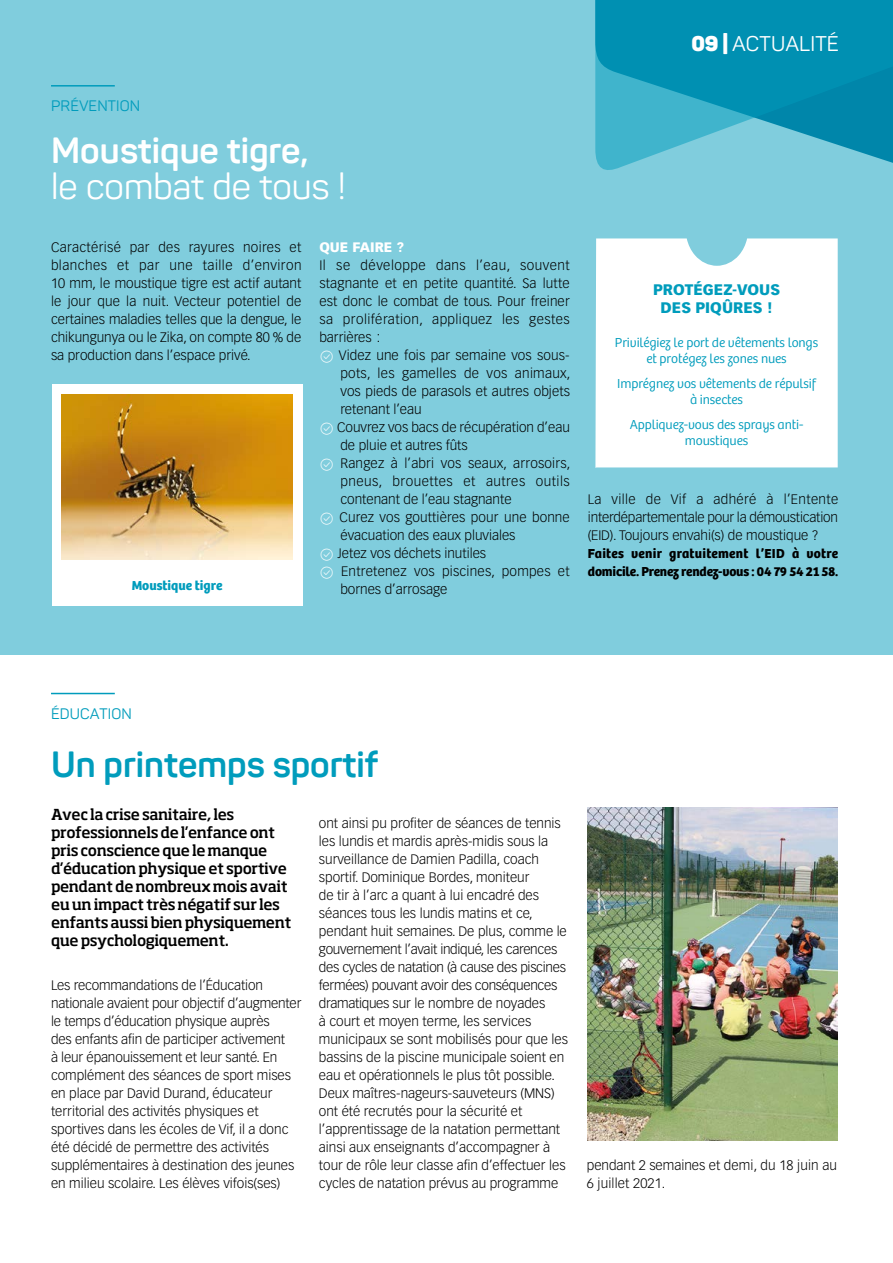
<style>
.page{position:relative;width:893px;height:1263px;background:#fff}
.page>*{position:absolute;margin:0;border:0;box-sizing:border-box;transform-origin:0 0}
.t1{font:700 36px "Panton";color:#009cbc}
.t2{font:700 36px "Panton";color:#fff}
.t3{font:36px "Panton";color:#fff}
.t4{font:21px "Panton";letter-spacing:.01em;color:#fff}
.t5{font:500 15px/18px "Soho Std";letter-spacing:-.03em;color:#000}
.t6{font:900 15px/18px "Vectora LT Std";color:#009cbc;text-align:center}
.t7{font:15px "Panton";letter-spacing:.01em;color:#009cbc}
.t8{font:300 13.5px/18px "Vectora LT Std";color:#000}
.t9{font:300 13.5px/16.2px "Bree";letter-spacing:-.01em;color:#009cbc;text-align:center}
.t10{font:700 13.5px/18px "Bree";letter-spacing:-.01em;color:#000}
.t11{font:300 13.5px "Vectora LT Std";letter-spacing:.02em;color:#000}
.t12{font:300 13.5px "Vectora LT Std";letter-spacing:.035em;color:#000}
.t13{font:300 13.5px "Vectora LT Std";letter-spacing:.03em;color:#000}
.t14{font:700 13.5px "Bree";color:#009cbc}
.t15{font:900 13.5px "Vectora LT Std";color:#fff}
.s1{font-family:"Panton Icons C";font-weight:700;color:#fff}
.s2{font-weight:900}
</style>
<div class="page">
<div style="left:0;top:0;width:893px;height:655px;background:#80cddd"></div>
<svg style="left:595px;top:0;width:298px;height:170px;fill:#0090b2"></svg>
<hr style="left:51px;top:85px;width:64px;height:2px;background:#009cbc">
<hr style="left:51px;top:693px;width:64px;height:1px;background:#009cbc">
<img style="left:587px;top:808px;width:251px;height:332px">
<div style="left:52px;top:564px;width:250px;height:42px;background:#fff"></div>
<div style="left:52px;top:384px;width:250px;height:185px;background:#fff"></div>
<img style="left:62px;top:394px;width:230px;height:166px">
<div style="left:595px;top:238px;width:243px;height:229px;background:#fff"></div>
<p class="t7" style="left:51px;top:97px;width:91px">PRÉVENTION</p>
<h1 class="t2" style="left:51px;top:128px;width:259px">Moustique tigre,</h1>
<h1 class="t3" style="left:51px;top:165px;width:296px">le combat de tous !</h1>
<p class="t8" style="left:51px;top:238px;width:252px;text-align:justify">Caractérisé par des rayures noires et blanches et par une taille d’environ 10 mm, le moustique tigre est actif autant le jour que la nuit. Vecteur potentiel de certaines maladies telles que la dengue, le chikungunya ou le Zika, on compte 80 % de sa production dans l’espace privé.</p>
<p class="t15" style="left:319px;top:239px;width:86px">QUE FAIRE ?</p>
<p class="t12" style="left:319px;top:257px;width:252px">Il se développe dans l’eau, souvent</p>
<p class="t8" style="left:319px;top:274px;width:252px">stagnante et en petite quantité. Sa lutte</p>
<p class="t8" style="left:319px;top:292px;width:252px">est donc le combat de tous. Pour freiner</p>
<p class="t13" style="left:319px;top:311px;width:252px">sa prolifération, appliquez les gestes</p>
<p class="t8" style="left:319px;top:328px;width:62px">barrières :</p>
<p class="t8" style="left:319px;top:346px;width:252px"><span class="s1">G</span> Videz une fois par semaine vos sous-</p>
<p class="t11" style="left:340px;top:365px;width:232px">pots, les gamelles de vos animaux,</p>
<p class="t8" style="left:340px;top:382px;width:231px">vos pieds de parasols et autres objets</p>
<p class="t8" style="left:340px;top:400px;width:83px">retenant l’eau</p>
<p class="t8" style="left:319px;top:418px;width:252px"><span class="s1">G</span> Couvrez vos bacs de récupération d’eau</p>
<p class="t8" style="left:340px;top:436px;width:129px">de pluie et autres fûts</p>
<p class="t8" style="left:319px;top:454px;width:252px"><span class="s1">G</span> Rangez à l’abri vos seaux, arrosoirs,</p>
<p class="t12" style="left:340px;top:473px;width:231px">pneus, brouettes et autres outils</p>
<p class="t8" style="left:340px;top:490px;width:173px">contenant de l’eau stagnante</p>
<p class="t8" style="left:319px;top:508px;width:252px"><span class="s1">G</span> Curez vos gouttières pour une bonne</p>
<p class="t8" style="left:340px;top:526px;width:177px">évacuation des eaux pluviales</p>
<p class="t8" style="left:319px;top:544px;width:168px"><span class="s1">G</span> Jetez vos déchets inutiles</p>
<p class="t11" style="left:319px;top:563px;width:252px"><span class="s1">G</span> Entretenez vos piscines, pompes et</p>
<p class="t8" style="left:340px;top:580px;width:108px">bornes d’arrosage</p>
<p class="t14" style="left:132px;top:577px;width:92px">Moustique tigre</p>
<h2 class="t4" style="left:691px;top:30px;width:149px"><span class="s2">09 |</span> ACTUALITÉ</h2>
<p class="t6" style="left:653px;top:280px;width:128px">PROTÉGEZ-VOUS<br>DES PIQÛRES !</p>
<p class="t9" style="left:615px;top:335px;width:205px">Privilégiez le port de vêtements longs et protégez les zones nues</p>
<p class="t9" style="left:617px;top:376px;width:200px">Imprégnez vos vêtements de répulsif à insectes</p>
<p class="t9" style="left:630px;top:416px;width:175px">Appliquez-vous des sprays anti&shy;moustiques</p>
<p class="t8" style="left:588px;top:490px;width:252px;text-align:justify">La ville de Vif a adhéré à l’Entente interdépartementale pour la démoustication (EID). Toujours envahi(s) de moustique ?</p>
<p class="t10" style="left:588px;top:544px;width:252px">Faites venir gratuitement l’EID à votre domicile. Prenez rendez-vous : 04 79 54 21 58.</p>
<p class="t7" style="left:51px;top:705px;width:82px">ÉDUCATION</p>
<h1 class="t1" style="left:51px;top:742px;width:329px">Un printemps sportif</h1>
<p class="t5" style="left:51px;top:805px;width:242px">Avec la crise sanitaire, les professionnels de l’enfance ont pris conscience que le manque d’éducation physique et sportive pendant de nombreux mois avait eu un impact très négatif sur les enfants aussi bien physiquement que psychologiquement.</p>
<p class="t8" style="left:51px;top:976px;width:252px">Les recommandations de l’Éducation nationale avaient pour objectif d’augmenter le temps d’éducation physique auprès<br>des enfants afin de participer activement<br>à leur épanouissement et leur santé. En complément des séances de sport mises en place par David Durand, éducateur territorial des activités physiques et sportives dans les écoles de Vif, il a donc été décidé de permettre des activités supplémentaires à destination des jeunes en milieu scolaire. Les élèves vifois(ses)</p>
<p class="t8" style="left:319px;top:814px;width:251px">ont ainsi pu profiter de séances de tennis les lundis et mardis après-midis sous la surveillance de Damien Padilla, coach sportif. Dominique Bordes, moniteur<br>de tir à l’arc a quant à lui encadré des séances tous les lundis matins et ce, pendant huit semaines. De plus, comme le gouvernement l’avait indiqué, les carences des cycles de natation (à cause des piscines fermées) pouvant avoir des conséquences dramatiques sur le nombre de noyades<br>à court et moyen terme, les services municipaux se sont mobilisés pour que les bassins de la piscine municipale soient en eau et opérationnels le plus tôt possible.<br>Deux maîtres-nageurs-sauveteurs (MNS) ont été recrutés pour la sécurité et l’apprentissage de la natation permettant ainsi aux enseignants d’accompagner à tour de rôle leur classe afin d’effectuer les cycles de natation prévus au programme</p>
<p class="t8" style="left:587px;top:1156px;width:252px">pendant 2 semaines et demi, du 18 juin au<br>6 juillet 2021.</p>
</div>
